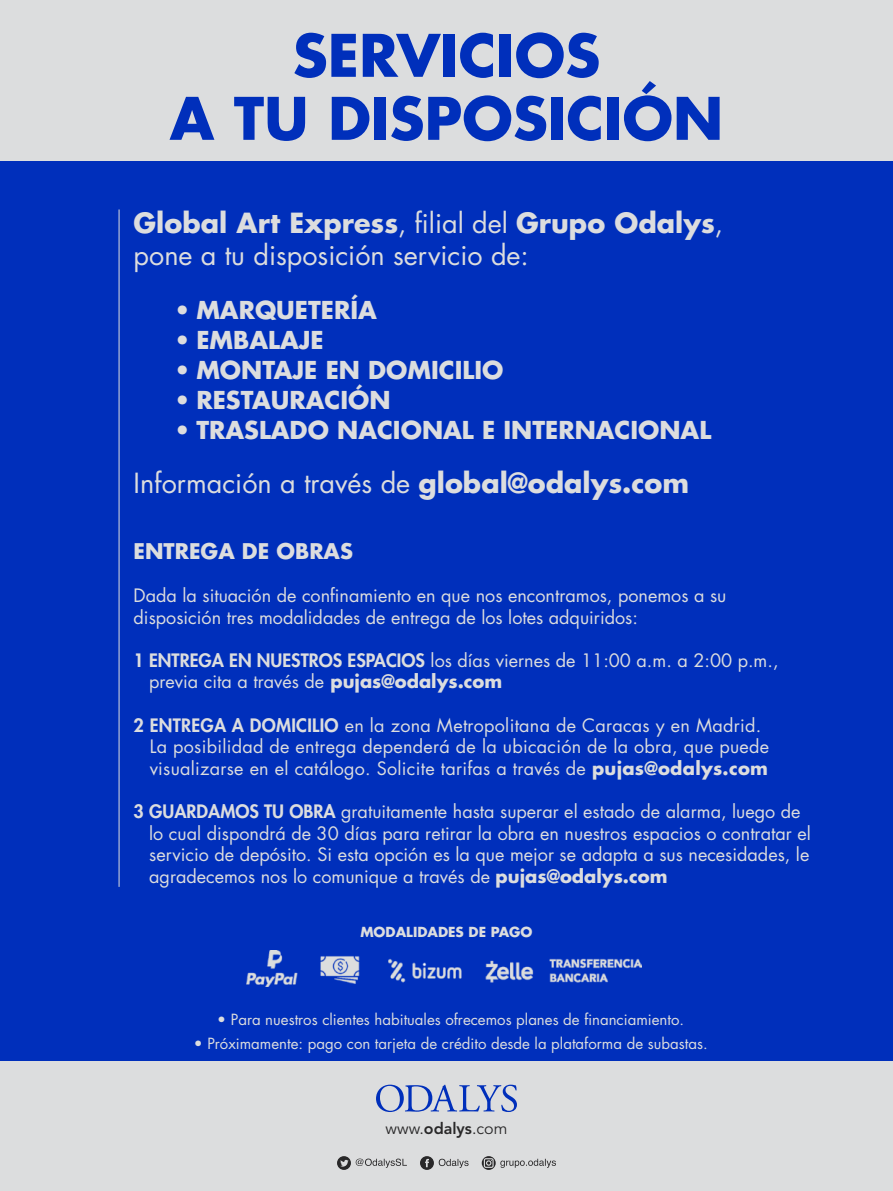
<style>
.page{position:relative;width:893px;height:1191px;background:#dcddde}
.page>*{position:absolute;margin:0;border:0;box-sizing:border-box;transform-origin:0 0}
.t1{font:700 57px/63px "Futura Std";color:#002fbb;text-align:center}
.t2{font:27px/32.4px "Futura Std";color:#dcddde}
.t3{font:700 24px "Futura Std";color:#dcddde}
.t4{font:700 21px "Futura Std";color:#dcddde}
.t5{font:18px/21.6px "Futura Std";color:#dcddde}
.t6{font:16.05px "Avenir LT Std";color:#292829}
.t7{font:15px "Futura Std";color:#dcddde}
.t8{font:700 13.5px "Futura Std";color:#dcddde}
.s1{font-weight:700}
.s2{font-weight:800}
</style>
<div class="page">
<div style="left:0;top:162px;width:893px;height:899px;background:#002fbb"></div>
<img style="left:246px;top:951px;width:395px;height:35px">
<hr style="left:119px;top:209px;width:1px;height:678px;background:#dcddde">
<svg style="left:376px;top:1084px;width:141px;height:28px"></svg>
<svg style="left:337px;top:1156px;width:70px;height:13px"></svg>
<svg style="left:420px;top:1156px;width:49px;height:13px"></svg>
<svg style="left:482px;top:1156px;width:74px;height:13px"></svg>
<h1 class="t1" style="left:170px;top:23px;width:555px">SERVICIOS<br>A TU DISPOSICIÓN</h1>
<h2 class="t2" style="left:134px;top:207px;width:591px"><span class="s1">Global Art Express</span>, filial del <span class="s1">Grupo Odalys</span>, pone a tu disposición servicio de:</h2>
<h3 class="t3" style="left:176px;top:294px;width:203px"><span class="s2">•</span> MARQUETERÍA</h3>
<h3 class="t3" style="left:176px;top:324px;width:150px"><span class="s2">•</span> EMBALAJE</h3>
<h3 class="t3" style="left:176px;top:354px;width:329px"><span class="s2">•</span> MONTAJE EN DOMICILIO</h3>
<h3 class="t3" style="left:176px;top:384px;width:216px"><span class="s2">•</span> RESTAURACIÓN</h3>
<h3 class="t3" style="left:176px;top:414px;width:537px"><span class="s2">•</span> TRASLADO NACIONAL E INTERNACIONAL</h3>
<h2 class="t2" style="left:134px;top:467px;width:557px">Información a través de <span class="s1">global@odalys.com</span></h2>
<p class="t4" style="left:134px;top:537px;width:221px">ENTREGA DE OBRAS</p>
<p class="t5" style="left:134px;top:584px;width:594px">Dada la situación de confinamiento en que nos encontramos, ponemos a su disposición tres modalidades de entrega de los lotes adquiridos:</p>
<p class="t5" style="left:149px;top:649px;width:631px;text-indent:-16px"><span class="s2">1 ENTREGA EN NUESTROS ESPACIOS</span> los días viernes de 11:00 a.m. a 2:00 p.m., previa cita a través de <span class="s1">pujas@odalys.com</span></p>
<p class="t5" style="left:150px;top:714px;width:621px;text-indent:-16px"><span class="s2">2 ENTREGA A DOMICILIO</span> en la zona Metropolitana de Caracas y en Madrid.<br>La posibilidad de entrega dependerá de la ubicación de la obra, que puede visualizarse en el catálogo. Solicite tarifas a través de <span class="s1">pujas@odalys.com</span></p>
<p class="t5" style="left:149px;top:800px;width:663px;text-indent:-16px"><span class="s2">3 GUARDAMOS TU OBRA</span> gratuitamente hasta superar el estado de alarma, luego de lo cual dispondrá de 30 días para retirar la obra en nuestros espacios o contratar el servicio de depósito. Si esta opción es la que mejor se adapta a sus necesidades, le agradecemos nos lo comunique a través de <span class="s1">pujas@odalys.com</span></p>
<p class="t8" style="left:360px;top:923px;width:174px">MODALIDADES DE PAGO</p>
<p class="t7" style="left:217px;top:1009px;width:468px">• Para nuestros clientes habituales ofrecemos planes de financiamiento.</p>
<p class="t7" style="left:194px;top:1033px;width:515px">• Próximamente: pago con tarjeta de crédito desde la plataforma de subastas.</p>
<p class="t6" style="left:386px;top:1118px;width:123px">www.<span class="s2">odalys</span>.com</p>
</div>
